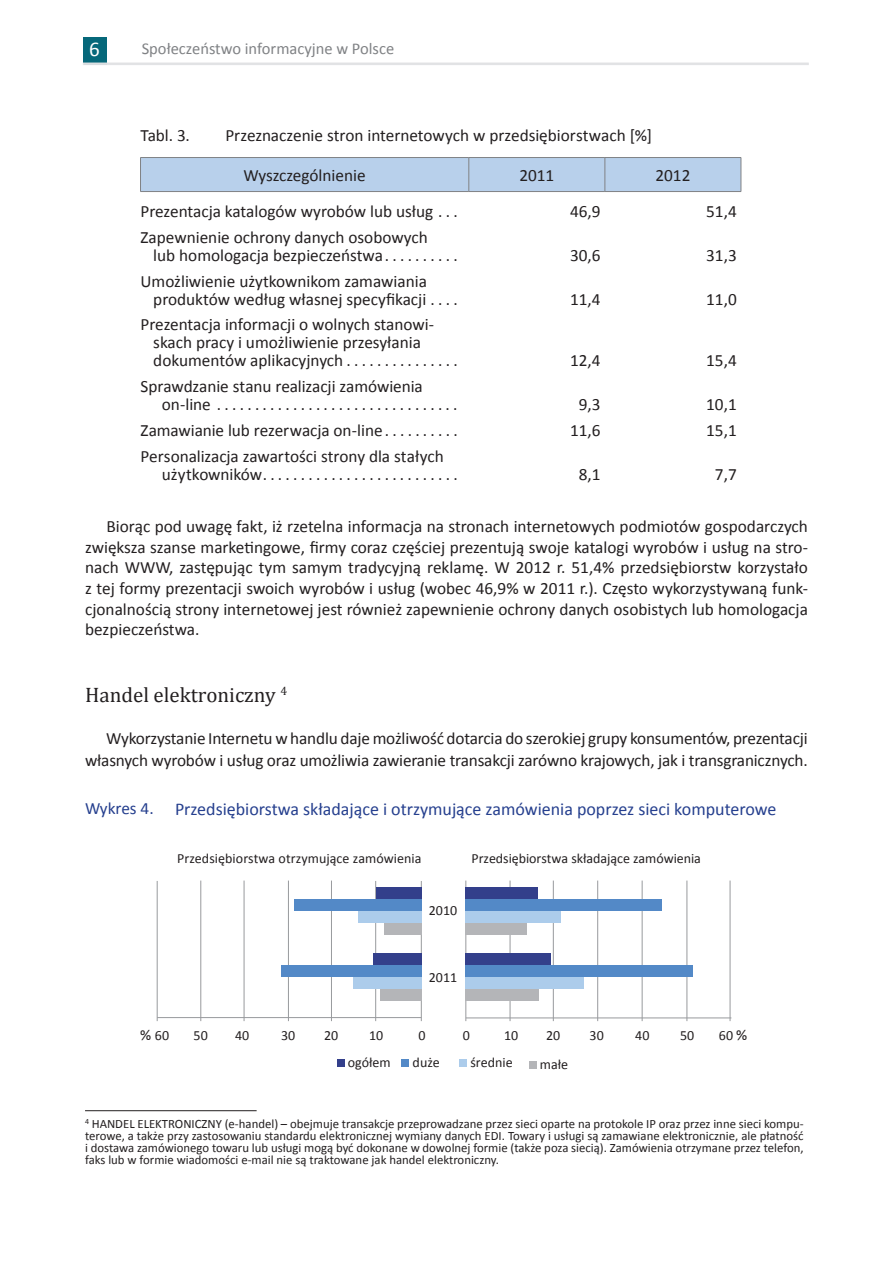
<style>
.page{position:relative;width:893px;height:1263px;background:#fff}
.page>*{position:absolute;margin:0;border:0;box-sizing:border-box;transform-origin:0 0}
.t1{font:21px "Cambria";color:#231f20}
.t2{font:21px "Calibri";color:#fff}
.t3{font:18px "Calibri";color:#253f8e}
.t4{font:17.25px/18px "Calibri";letter-spacing:-.005em;color:#231f20}
.t5{font:16.5px "Calibri";color:#808285}
.t6{font:13.95px "Calibri";color:#231f20}
.t7{font:12.75px/12px "Calibri";color:#231f20;text-align:justify}
.s1{font-size:17.25px}
.s2{font-size:15.6px}
</style>
<div class="page">
<div style="left:83px;top:38px;width:24px;height:27px;background:#06687a"></div>
<hr style="left:83px;top:63px;width:725px;height:2px;background:#e1e2e4">
<div style="left:141px;top:158px;width:600px;height:33px;background:#b8d0eb"></div>
<hr style="left:140px;top:157px;width:329px;height:1px;background:#808285">
<hr style="left:140px;top:158px;width:1px;height:33px;background:#808285">
<hr style="left:469px;top:157px;width:136px;height:1px;background:#808285">
<hr style="left:469px;top:158px;width:1px;height:33px;background:#808285">
<hr style="left:605px;top:157px;width:136px;height:1px;background:#808285">
<hr style="left:605px;top:158px;width:1px;height:33px;background:#808285">
<hr style="left:741px;top:158px;width:1px;height:33px;background:#808285">
<hr style="left:140px;top:191px;width:329px;height:1px;background:#808285">
<hr style="left:469px;top:191px;width:136px;height:1px;background:#808285">
<hr style="left:605px;top:191px;width:136px;height:1px;background:#808285">
<hr style="left:730px;top:880px;width:1px;height:141px;background:#989a9d">
<hr style="left:510px;top:880px;width:1px;height:141px;background:#989a9d">
<hr style="left:466px;top:1018px;width:265px;height:1px;background:#989a9d">
<hr style="left:466px;top:880px;width:1px;height:141px;background:#989a9d">
<hr style="left:157px;top:881px;width:1px;height:140px;background:#989a9d">
<hr style="left:375px;top:881px;width:1px;height:140px;background:#989a9d">
<hr style="left:157px;top:1017px;width:264px;height:1px;background:#989a9d">
<hr style="left:421px;top:881px;width:1px;height:140px;background:#989a9d">
<div style="left:337px;top:1059px;width:7px;height:8px;background:#333f8b"></div>
<div style="left:401px;top:1059px;width:8px;height:8px;background:#5389c7"></div>
<div style="left:459px;top:1059px;width:8px;height:8px;background:#accceb"></div>
<div style="left:529px;top:1061px;width:7px;height:8px;background:#b4b5b8"></div>
<hr style="left:553px;top:880px;width:1px;height:141px;background:#989a9d">
<hr style="left:597px;top:880px;width:1px;height:141px;background:#989a9d">
<hr style="left:642px;top:880px;width:1px;height:141px;background:#989a9d">
<hr style="left:687px;top:880px;width:1px;height:141px;background:#989a9d">
<hr style="left:201px;top:880px;width:1px;height:141px;background:#989a9d">
<hr style="left:244px;top:880px;width:1px;height:141px;background:#989a9d">
<hr style="left:288px;top:880px;width:1px;height:141px;background:#989a9d">
<hr style="left:331px;top:880px;width:1px;height:141px;background:#989a9d">
<div style="left:384px;top:923px;width:37px;height:12px;background:#b4b5b8"></div>
<div style="left:358px;top:911px;width:63px;height:12px;background:#accceb"></div>
<div style="left:294px;top:899px;width:127px;height:12px;background:#5389c7"></div>
<div style="left:376px;top:887px;width:45px;height:12px;background:#333f8b"></div>
<div style="left:380px;top:989px;width:41px;height:12px;background:#b4b5b8"></div>
<div style="left:353px;top:977px;width:68px;height:12px;background:#accceb"></div>
<div style="left:281px;top:965px;width:140px;height:12px;background:#5389c7"></div>
<div style="left:373px;top:953px;width:48px;height:12px;background:#333f8b"></div>
<div style="left:465px;top:923px;width:62px;height:12px;background:#b4b5b8"></div>
<div style="left:465px;top:911px;width:96px;height:12px;background:#accceb"></div>
<div style="left:465px;top:899px;width:196px;height:12px;background:#5389c7"></div>
<div style="left:465px;top:887px;width:73px;height:12px;background:#333f8b"></div>
<div style="left:465px;top:989px;width:74px;height:11px;background:#b4b5b8"></div>
<div style="left:465px;top:977px;width:119px;height:12px;background:#accceb"></div>
<div style="left:465px;top:965px;width:228px;height:12px;background:#5389c7"></div>
<div style="left:465px;top:953px;width:86px;height:12px;background:#333f8b"></div>
<hr style="left:85px;top:1110px;width:172px;height:1px;background:#231f20">
<p class="t2" style="left:89px;top:36px;width:12px">6</p>
<p class="t5" style="left:142px;top:38px;width:254px">Społeczeństwo informacyjne w Polsce</p>
<p class="t4" style="left:141px;top:125px;width:51px">Tabl. 3.</p>
<p class="t4" style="left:226px;top:125px;width:428px">Przeznaczenie stron internetowych w przedsiębiorstwach [%]</p>
<p class="t4" style="left:244px;top:165px;width:124px">Wyszczególnienie</p>
<p class="t4" style="left:519px;top:165px;width:36px">2011</p>
<p class="t4" style="left:655px;top:165px;width:36px">2012</p>
<p class="t4" style="left:141px;top:202px;width:319px">Prezentacja katalogów wyrobów lub usług . . .</p>
<p class="t4" style="left:570px;top:202px;width:32px">46,9</p>
<p class="t4" style="left:706px;top:202px;width:32px">51,4</p>
<p class="t4" style="left:153px;top:228px;width:306px;text-indent:-13px">Zapewnienie ochrony danych osobowych<br>lub homologacja bezpieczeństwa. . . . . . . . . .</p>
<p class="t4" style="left:570px;top:246px;width:32px">30,6</p>
<p class="t4" style="left:706px;top:246px;width:32px">31,3</p>
<p class="t4" style="left:153px;top:271px;width:306px;text-indent:-13px">Umożliwienie użytkownikom zamawiania produktów według własnej specyfikacji . . . .</p>
<p class="t4" style="left:153px;top:315px;width:306px;text-indent:-13px">Prezentacja informacji o wolnych stanowi&shy;skach pracy i umożliwienie przesyłania dokumentów aplikacyjnych . . . . . . . . . . . . . . .</p>
<p class="t4" style="left:162px;top:377px;width:297px;text-indent:-21px">Sprawdzanie stanu realizacji zamówienia on-line ................................</p>
<p class="t4" style="left:570px;top:289px;width:32px">11,4</p>
<p class="t4" style="left:706px;top:289px;width:32px">11,0</p>
<p class="t4" style="left:570px;top:351px;width:32px">12,4</p>
<p class="t4" style="left:706px;top:351px;width:32px">15,4</p>
<p class="t4" style="left:579px;top:395px;width:23px">9,3</p>
<p class="t4" style="left:706px;top:395px;width:32px">10,1</p>
<p class="t4" style="left:141px;top:420px;width:319px">Zamawianie lub rezerwacja on-line . . . . . . . . . .</p>
<p class="t4" style="left:570px;top:420px;width:32px">11,6</p>
<p class="t4" style="left:706px;top:420px;width:32px">15,1</p>
<p class="t4" style="left:162px;top:446px;width:297px;text-indent:-21px">Personalizacja zawartości strony dla stałych użytkowników..........................</p>
<p class="t4" style="left:579px;top:464px;width:23px">8,1</p>
<p class="t4" style="left:715px;top:464px;width:23px">7,7</p>
<p class="t4" style="left:85px;top:515px;width:724px;line-height:20.7px;text-align:justify;text-indent:21px">Biorąc pod uwagę fakt, iż rzetelna informacja na stronach internetowych podmiotów gospodarczych zwiększa szanse marketingowe, firmy coraz częściej prezentują swoje katalogi wyrobów i usług na stro&shy;nach WWW, zastępując tym samym tradycyjną reklamę. W 2012 r. 51,4% przedsiębiorstw korzystało z tej formy prezentacji swoich wyrobów i usług (wobec 46,9% w 2011 r.). Często wykorzystywaną funk&shy;cjonalnością strony internetowej jest również zapewnienie ochrony danych osobistych lub homologacja bezpieczeństwa.</p>
<p class="t1" style="left:85px;top:682px;width:204px">Handel elektroniczny <sup>4</sup></p>
<p class="t4" style="left:85px;top:727px;width:724px;line-height:21.6px;text-align:right">Wykorzystanie Internetu w handlu daje możliwość dotarcia do szerokiej grupy konsumentów, prezentacji własnych wyrobów i usług oraz umożliwia zawieranie transakcji zarówno krajowych, jak i transgranicznych.</p>
<p class="t3" style="left:85px;top:798px;width:693px"><span class="s1">Wykres 4.</span> Przedsiębiorstwa składające i otrzymujące zamówienia poprzez sieci komputerowe</p>
<p class="t6" style="left:177px;top:849px;width:246px">Przedsiębiorstwa otrzymujące zamówienia</p>
<p class="t6" style="left:471px;top:849px;width:231px">Przedsiębiorstwa składające zamówienia</p>
<p class="t6" style="left:429px;top:902px;width:30px">2010</p>
<p class="t6" style="left:140px;top:1027px;width:30px"><span class="s2">%</span> 60</p>
<p class="t6" style="left:429px;top:968px;width:30px">2011</p>
<p class="t6" style="left:463px;top:1027px;width:9px">0</p>
<p class="t6" style="left:504px;top:1027px;width:16px">10</p>
<p class="t6" style="left:719px;top:1027px;width:30px">60 <span class="s2">%</span></p>
<p class="t6" style="left:324px;top:1027px;width:16px">20</p>
<p class="t6" style="left:418px;top:1027px;width:9px">0</p>
<p class="t6" style="left:348px;top:1054px;width:45px">ogółem</p>
<p class="t6" style="left:413px;top:1054px;width:29px">duże</p>
<p class="t6" style="left:470px;top:1054px;width:44px">średnie</p>
<p class="t6" style="left:540px;top:1055px;width:30px">małe</p>
<p class="t6" style="left:194px;top:1027px;width:16px">50</p>
<p class="t6" style="left:369px;top:1027px;width:16px">10</p>
<p class="t6" style="left:546px;top:1027px;width:16px">20</p>
<p class="t6" style="left:590px;top:1027px;width:16px">30</p>
<p class="t6" style="left:635px;top:1027px;width:16px">40</p>
<p class="t6" style="left:680px;top:1027px;width:16px">50</p>
<p class="t6" style="left:235px;top:1027px;width:16px">40</p>
<p class="t6" style="left:281px;top:1027px;width:16px">30</p>
<p class="t7" style="left:85px;top:1117px;width:720px"><sup>4</sup> HANDEL ELEKTRONICZNY (e-handel) – obejmuje transakcje przeprowadzane przez sieci oparte na protokole IP oraz przez inne sieci kompu&shy;terowe, a także przy zastosowaniu standardu elektronicznej wymiany danych EDI. Towary i usługi są zamawiane elektronicznie, ale płatność i dostawa zamówionego towaru lub usługi mogą być dokonane w dowolnej formie (także poza siecią). Zamówienia otrzymane przez telefon, faks lub w formie wiadomości e-mail nie są traktowane jak handel elektroniczny.</p>
</div>
